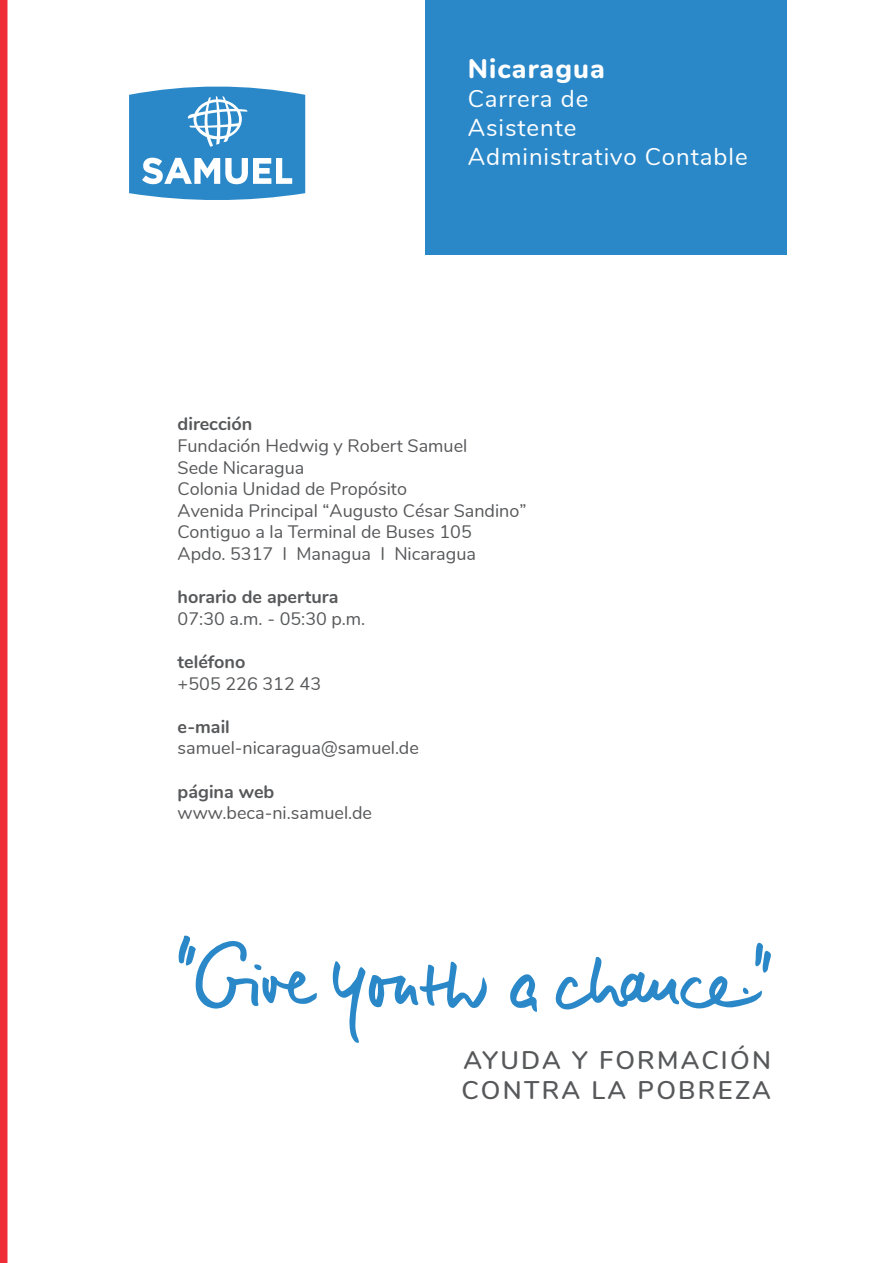
<style>
.page{position:relative;width:893px;height:1263px;background:#fff}
.page>*{position:absolute;margin:0;border:0;box-sizing:border-box;transform-origin:0 0}
.t1{font:800 27px "Nunito";letter-spacing:.04em;color:#fff}
.t2{font:600 25.5px/30.6px "Nunito";letter-spacing:.09em;color:#57585a}
.t3{font:24px/28.8px "Nunito";letter-spacing:.04em;color:#fff}
.t4{font:18px/21.6px "Nunito";color:#57585a}
.t5{font:700 18px "Nunito";color:#57585a}
</style>
<div class="page">
<div style="left:0;top:0;width:8px;height:1263px;background:#ee2d36"></div>
<div style="left:425px;top:0;width:362px;height:254px;background:#2b88c8"></div>
<svg style="left:129px;top:86px;width:176px;height:114px"></svg>
<svg style="left:510px;top:974px;width:27px;height:38px"></svg>
<svg style="left:332px;top:961px;width:155px;height:82px"></svg>
<svg style="left:178px;top:935px;width:139px;height:74px"></svg>
<svg style="left:555px;top:942px;width:216px;height:68px"></svg>
<h1 class="t1" style="left:468px;top:49px;width:139px">Nicaragua</h1>
<h3 class="t3" style="left:468px;top:83px;width:281px">Carrera de<br>Asistente<br>Administrativo Contable</h3>
<p class="t5" style="left:178px;top:411px;width:76px">dirección</p>
<p class="t4" style="left:178px;top:434px;width:350px">Fundación Hedwig y Robert Samuel<br>Sede Nicaragua<br>Colonia Unidad de Propósito<br>Avenida Principal “Augusto César Sandino”<br>Contiguo a la Terminal de Buses 105<br>Apdo. 5317 I Managua I Nicaragua</p>
<p class="t5" style="left:178px;top:584px;width:162px">horario de apertura</p>
<p class="t4" style="left:178px;top:607px;width:189px">07:30 a.m. - 05:30 p.m.</p>
<p class="t5" style="left:178px;top:648px;width:69px">teléfono</p>
<p class="t4" style="left:178px;top:671px;width:145px">+505 226 312 43</p>
<p class="t5" style="left:178px;top:713px;width:54px">e-mail</p>
<p class="t4" style="left:178px;top:736px;width:243px">samuel-nicaragua@samuel.de</p>
<p class="t5" style="left:178px;top:778px;width:98px">página web</p>
<p class="t4" style="left:178px;top:801px;width:196px">www.beca-ni.samuel.de</p>
<h2 class="t2" style="left:462px;top:1043px;width:311px">AYUDA Y FORMACIÓN<br>CONTRA LA POBREZA</h2>
</div>
